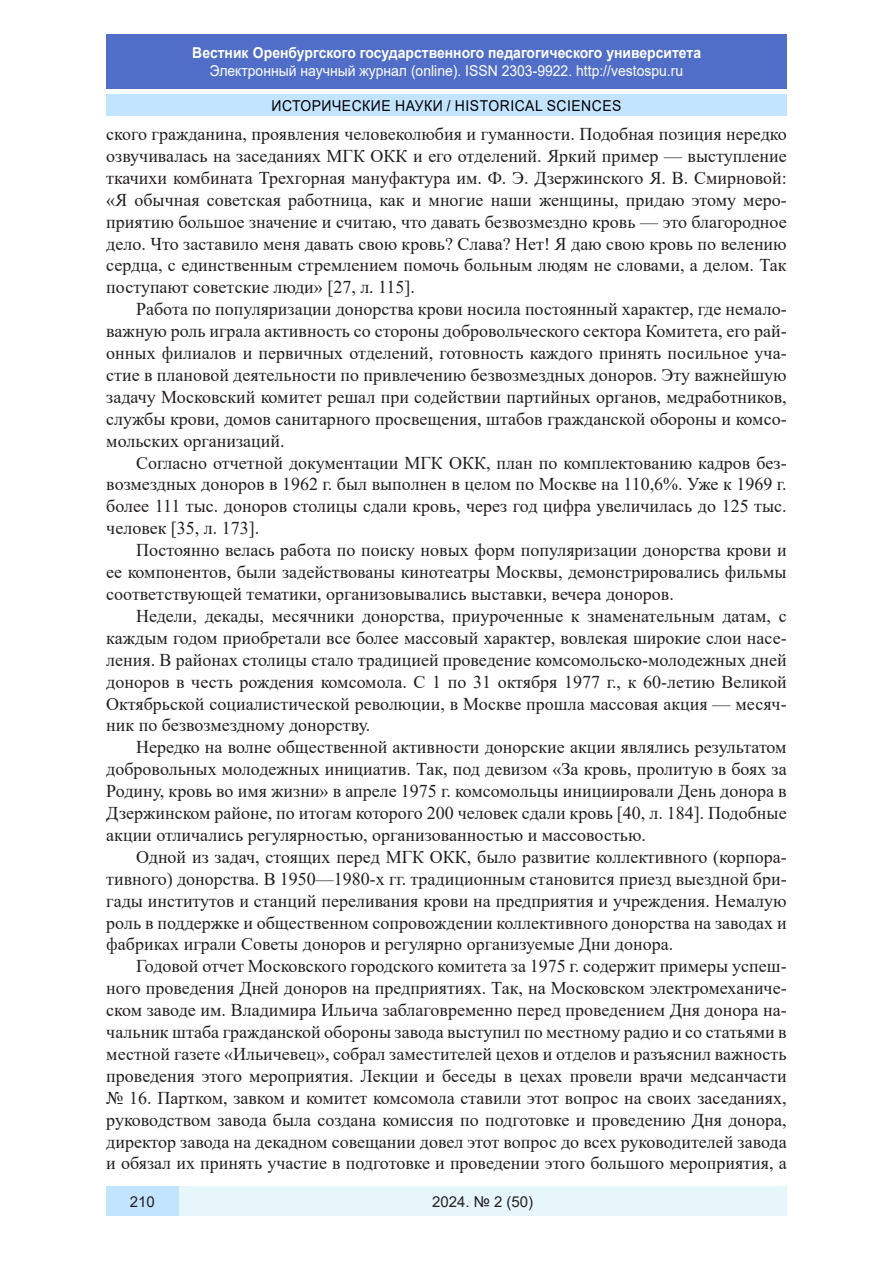
<style>
.page{position:relative;width:893px;height:1263px;background:#fff}
.page>*{position:absolute;margin:0;border:0;box-sizing:border-box;transform-origin:0 0}
.Стиль2{font:18px/21.9px "Times New Roman";color:#231f20;text-align:justify}
.t1{font:15px "Arial";color:#fff;scale:.93 1}
.t2{font:700 15px "Arial";color:#fff;scale:.93 1}
.t3{font:15px "Arial";letter-spacing:.035em;color:#000;scale:.93 1}
.t4{font:15px "Arial";color:#231f20}
</style>
<div class="page">
<div style="left:106px;top:34px;width:681px;height:55px;background:#506ec8"></div>
<div style="left:106px;top:95px;width:681px;height:21px;background:#c3e4ff"></div>
<div style="left:179px;top:1186px;width:608px;height:30px;background:#e6f6fb"></div>
<div style="left:106px;top:1186px;width:73px;height:30px;background:#c3e4ff"></div>
<p class="t2" style="left:192px;top:42px;width:549px">Вестник Оренбургского государственного педагогического университета</p>
<p class="t1" style="left:210px;top:60px;width:511px">Электронный научный журнал (online). ISSN 2303-9922. http://vestospu.ru</p>
<p class="t3" style="left:271px;top:95px;width:378px">ИСТОРИЧЕСКИЕ НАУКИ / HISTORICAL SCIENCES</p>
<p class="Стиль2" style="left:106px;top:122px;width:682px">ского гражданина, проявления человеколюбия и гуманности. Подобная позиция нередко озвучивалась на заседаниях МГК ОКК и его отделений. Яркий пример — выступление ткачихи комбината Трехгорная мануфактура им. Ф. Э. Дзержинского Я. В. Смирновой: «Я обычная советская работница, как и многие наши женщины, придаю этому меро&shy;приятию большое значение и считаю, что давать безвозмездно кровь — это благородное дело. Что заставило меня давать свою кровь? Слава? Нет! Я даю свою кровь по велению сердца, с единственным стремлением помочь больным людям не словами, а делом. Так поступают советские люди» [27, л. 115].</p>
<p class="Стиль2" style="left:106px;top:298px;width:682px;text-indent:30px">Работа по популяризации донорства крови носила постоянный характер, где немало&shy;важную роль играла активность со стороны добровольческого сектора Комитета, его рай&shy;онных филиалов и первичных отделений, готовность каждого принять посильное уча&shy;стие в плановой деятельности по привлечению безвозмездных доноров. Эту важнейшую задачу Московский комитет решал при содействии партийных органов, медработников, службы крови, домов санитарного просвещения, штабов гражданской обороны и комсо&shy;мольских организаций.</p>
<p class="Стиль2" style="left:106px;top:451px;width:682px;text-indent:30px">Согласно отчетной документации МГК ОКК, план по комплектованию кадров без&shy;возмездных доноров в 1962 г. был выполнен в целом по Москве на 110,6%. Уже к 1969 г. более 111 тыс. доноров столицы сдали кровь, через год цифра увеличилась до 125 тыс. человек [35, л. 173].</p>
<p class="Стиль2" style="left:106px;top:539px;width:682px;text-indent:30px">Постоянно велась работа по поиску новых форм популяризации донорства крови и ее компонентов, были задействованы кинотеатры Москвы, демонстрировались фильмы соответствующей тематики, организовывались выставки, вечера доноров.</p>
<p class="Стиль2" style="left:106px;top:604px;width:682px;text-indent:30px">Недели, декады, месячники донорства, приуроченные к знаменательным датам, с каждым годом приобретали все более массовый характер, вовлекая широкие слои насе&shy;ления. В районах столицы стало традицией проведение комсомольско-молодежных дней доноров в честь рождения комсомола. С 1 по 31 октября 1977 г., к 60-летию Великой Октябрьской социалистической революции, в Москве прошла массовая акция — месяч&shy;ник по безвозмездному донорству.</p>
<p class="Стиль2" style="left:106px;top:736px;width:682px;text-indent:30px">Нередко на волне общественной активности донорские акции являлись результатом добровольных молодежных инициатив. Так, под девизом «За кровь, пролитую в боях за Родину, кровь во имя жизни» в апреле 1975 г. комсомольцы инициировали День донора в Дзержинском районе, по итогам которого 200 человек сдали кровь [40, л. 184]. Подобные акции отличались регулярностью, организованностью и массовостью.</p>
<p class="Стиль2" style="left:106px;top:845px;width:682px;text-indent:30px">Одной из задач, стоящих перед МГК ОКК, было развитие коллективного (корпора&shy;тивного) донорства. В 1950—1980-х гг. традиционным становится приезд выездной бри&shy;гады институтов и станций переливания крови на предприятия и учреждения. Немалую роль в поддержке и общественном сопровождении коллективного донорства на заводах и фабриках играли Советы доноров и регулярно организуемые Дни донора.</p>
<p class="Стиль2" style="left:106px;top:955px;width:682px;text-indent:30px">Годовой отчет Московского городского комитета за 1975 г. содержит примеры успеш&shy;ного проведения Дней доноров на предприятиях. Так, на Московском электромеханиче&shy;ском заводе им. Владимира Ильича заблаговременно перед проведением Дня донора на&shy;чальник штаба гражданской обороны завода выступил по местному радио и со статьями в местной газете «Ильичевец», собрал заместителей цехов и отделов и разъяснил важность проведения этого мероприятия. Лекции и беседы в цехах провели врачи медсанчасти № 16. Партком, завком и комитет комсомола ставили этот вопрос на своих заседаниях, руководством завода была создана комиссия по подготовке и проведению Дня донора, директор завода на декадном совещании довел этот вопрос до всех руководителей завода и обязал их принять участие в подготовке и проведении этого большого мероприятия, а</p>
<p class="t4" style="left:130px;top:1191px;width:27px">210</p>
<p class="t4" style="left:432px;top:1192px;width:103px">2024. № 2 (50)</p>
</div>
